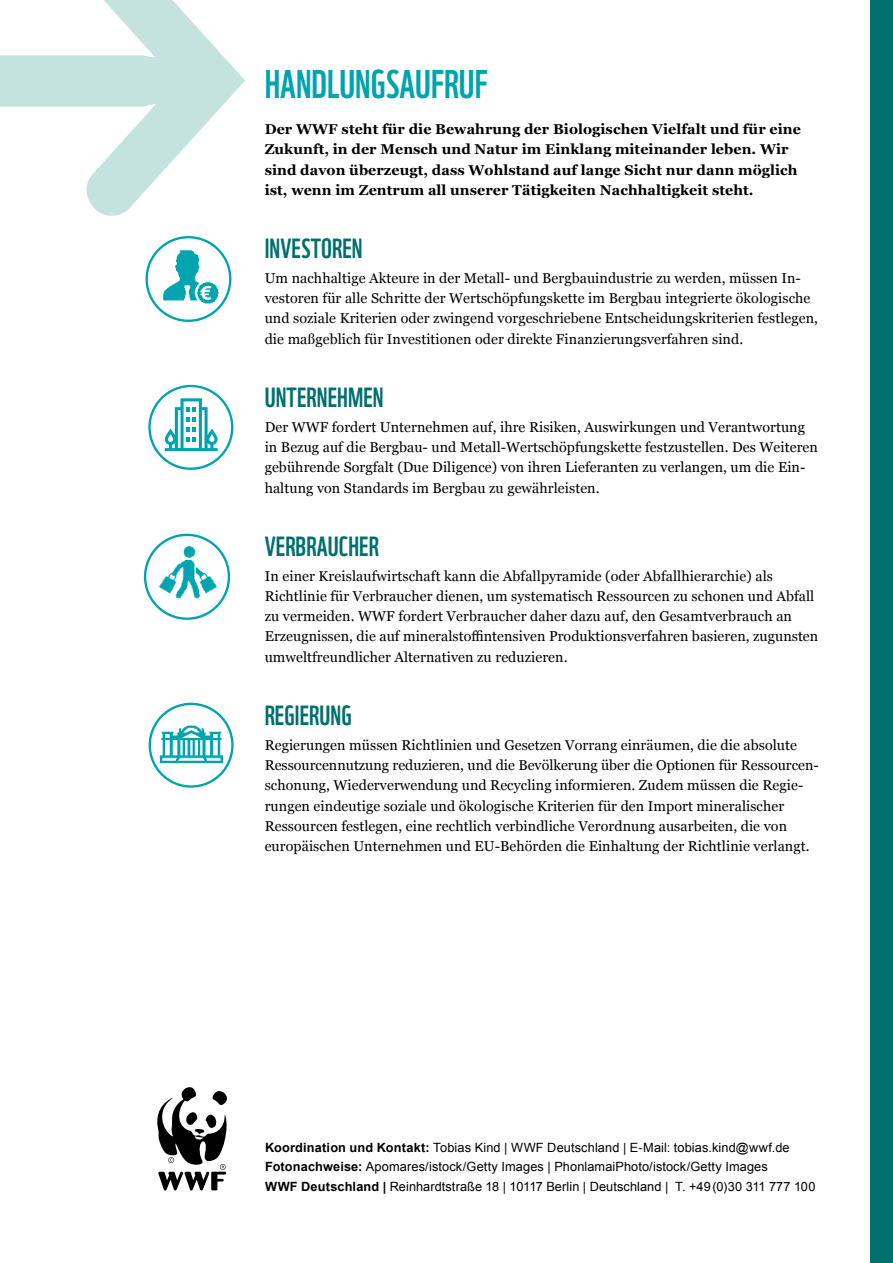
<style>
.page{position:relative;width:893px;height:1263px;background:#fff}
.page>*{position:absolute;margin:0;border:0;box-sizing:border-box;transform-origin:0 0}
.t1{font:39px "WWF";color:#00a4af}
.t2{font:27px "WWF";letter-spacing:.005em;color:#006f6d}
.t3{font:14.25px/20.2px "Georgia";letter-spacing:.005em;color:#000}
.t4{font:700 14.25px/20.2px "Georgia";letter-spacing:.005em;color:#000}
.t5{font:12.75px/19.5px "Arial";letter-spacing:.01em;color:#000}
.t6{font:700 12.75px "Arial";letter-spacing:.015em;color:#000}
.t7{font:12.45px "Arial";letter-spacing:.045em;color:#000}
.s1{font-weight:700}
</style>
<div class="page">
<svg style="left:0;top:0;width:245px;height:216px"></svg>
<div style="left:149px;top:703px;width:85px;height:85px;border:2px solid #00a4af;border-radius:50%"></div>
<img style="left:153px;top:719px;width:81px;height:56px">
<div style="left:144px;top:534px;width:86px;height:86px;border:2px solid #00a4af;border-radius:50%"></div>
<img style="left:152px;top:542px;width:71px;height:69px">
<div style="left:145px;top:236px;width:86px;height:86px;border:2px solid #00a4af;border-radius:50%"></div>
<img style="left:159px;top:248px;width:65px;height:56px">
<div style="left:148px;top:385px;width:85px;height:85px;border:2px solid #00a4af;border-radius:50%"></div>
<svg style="left:165px;top:398px;width:53px;height:53px"></svg>
<svg style="left:157px;top:1087px;width:70px;height:104px"></svg>
<div style="left:871px;top:0;width:22px;height:1263px;background:#006f6d"></div>
<h1 class="t1" style="left:265px;top:53px;width:225px">HANDLUNGSAUFRUF</h1>
<p class="t4" style="left:265px;top:118px;width:538px">Der WWF steht für die Bewahrung der Biologischen Vielfalt und für eine Zukunft, in der Mensch und Natur im Einklang miteinander leben. Wir sind davon überzeugt, dass Wohlstand auf lange Sicht nur dann möglich ist, wenn im Zentrum all unserer Tätigkeiten Nachhaltigkeit steht.</p>
<h2 class="t2" style="left:265px;top:228px;width:99px">INVESTOREN</h2>
<p class="t3" style="left:265px;top:267px;width:555px">Um nachhaltige Akteure in der Metall- und Bergbauindustrie zu werden, müssen In&shy;vestoren für alle Schritte der Wertschöpfungskette im Bergbau integrierte ökologische und soziale Kriterien oder zwingend vorgeschriebene Entscheidungskriterien festlegen, die maßgeblich für Investitionen oder direkte Finanzierungsverfahren sind.</p>
<h2 class="t2" style="left:265px;top:376px;width:120px">UNTERNEHMEN</h2>
<p class="t3" style="left:265px;top:416px;width:555px">Der WWF fordert Unternehmen auf, ihre Risiken, Auswirkungen und Verantwortung in Bezug auf die Bergbau- und Metall-Wertschöpfungskette festzustellen. Des Weiteren gebührende Sorgfalt (Due Diligence) von ihren Lieferanten zu verlangen, um die Ein&shy;haltung von Standards im Bergbau zu gewährleisten.</p>
<h2 class="t2" style="left:265px;top:525px;width:116px">VERBRAUCHER</h2>
<p class="t3" style="left:265px;top:565px;width:555px">In einer Kreislaufwirtschaft kann die Abfallpyramide (oder Abfallhierarchie) als Richtlinie für Verbraucher dienen, um systematisch Ressourcen zu schonen und Abfall zu vermeiden. WWF fordert Verbraucher daher dazu auf, den Gesamtverbrauch an Erzeugnissen, die auf mineralstoffintensiven Produktionsverfahren basieren, zugunsten umweltfreundlicher Alternativen zu reduzieren.</p>
<h2 class="t2" style="left:265px;top:694px;width:89px">REGIERUNG</h2>
<p class="t3" style="left:265px;top:734px;width:556px">Regierungen müssen Richtlinien und Gesetzen Vorrang einräumen, die die absolute Ressourcennutzung reduzieren, und die Bevölkerung über die Optionen für Ressourcen&shy;schonung, Wiederverwendung und Recycling informieren. Zudem müssen die Regie&shy;rungen eindeutige soziale und ökologische Kriterien für den Import mineralischer Ressourcen festlegen, eine rechtlich verbindliche Verordnung ausarbeiten, die von europäischen Unternehmen und EU-Behörden die Einhaltung der Richtlinie verlangt.</p>
<p class="t5" style="left:267px;top:1137px;width:524px"><sup>Zukunft</sup> <sup>gestalten,</sup> <sup>in</sup> <sup>der</sup> <sup>Me</sup>Tobias Kind | WWF Deutschland | E-Mail: tobias.kind@wwf.de</p>
<p class="t7" style="left:438px;top:1136px;width:281px">nsch und Natur in Einklang miteinander leben.</p>
<p class="t5" style="left:265px;top:1157px;width:552px"><span class="s1">Fotonachweise:</span> Apomares/istock/Getty Images | PhonlamaiPhoto/istock/Getty Images<br><span class="s1">WWF Deutschland |</span> Reinhardtstraße 18 | 10117 Berlin | Deutschland | T. +49(0)30 311 777 100</p>
<p class="t6" style="left:265px;top:1139px;width:166px">Koordination und Kontakt:</p>
</div>
